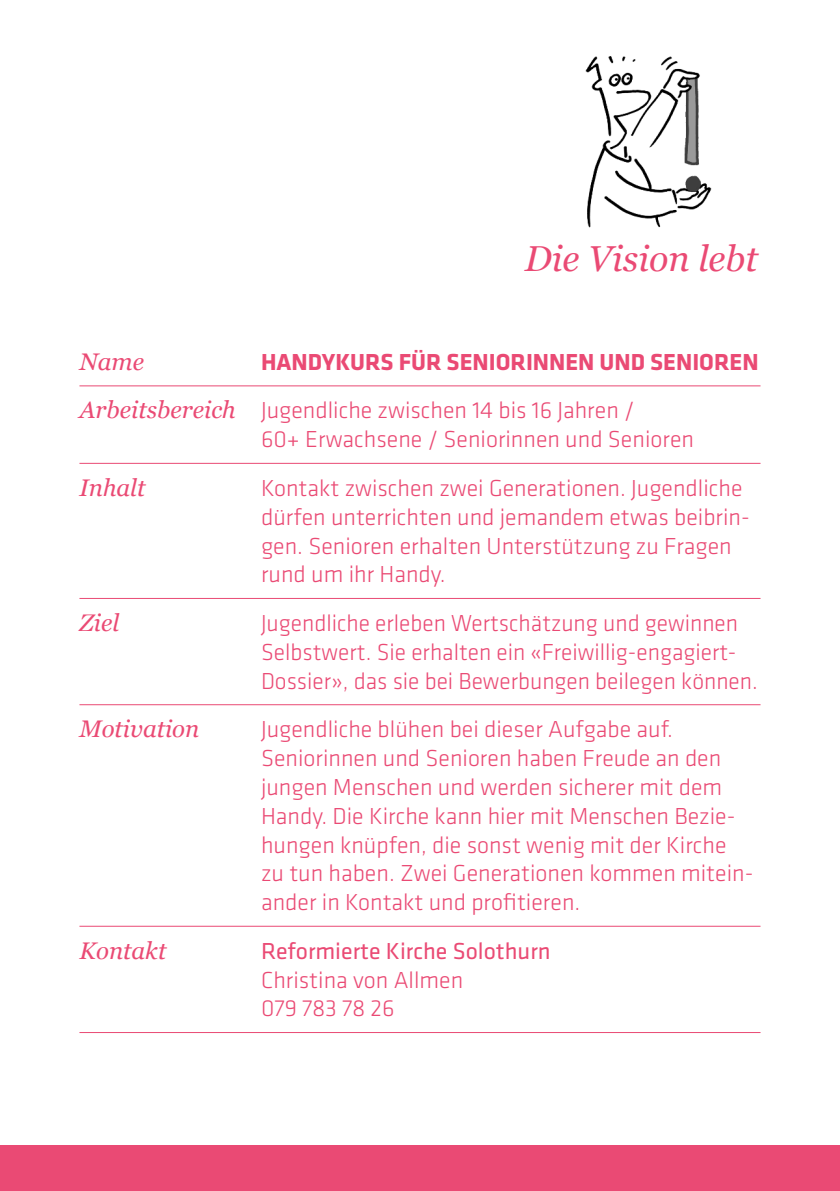
<style>
.page{position:relative;width:840px;height:1191px;background:#fff}
.page>*{position:absolute;margin:0;border:0;box-sizing:border-box;transform-origin:0 0}
.t1{font:italic 36px "Georgia";color:#ea4a74}
.t2{font:300 24px/28.8px "Klavika";color:#ea4a74}
.t3{font:700 24px/48.6px "Klavika";color:#ea4a74}
.t4{font:italic 24px "Georgia";color:#ea4a74}
.t5{font:24px "Klavika";color:#ea4a74}
.s1{font-family:"Georgia";font-weight:400;font-style:italic}
.s2{font-weight:300}
</style>
<div class="page">
<img style="left:585px;top:56px;width:127px;height:172px">
<div style="left:0;top:1145px;width:839px;height:46px;background:#ea4a74"></div>
<hr style="left:79px;top:385px;width:681px;height:1px;background:#ea4a74">
<hr style="left:79px;top:463px;width:681px;height:1px;background:#ea4a74">
<hr style="left:79px;top:598px;width:681px;height:1px;background:#ea4a74">
<hr style="left:79px;top:704px;width:681px;height:1px;background:#ea4a74">
<hr style="left:79px;top:925px;width:681px;height:1px;background:#ea4a74">
<hr style="left:79px;top:1032px;width:681px;height:1px;background:#ea4a74">
<h1 class="t1" style="left:524px;top:232px;width:235px">Die Vision lebt</h1>
<p class="t3" style="left:79px;top:338px;width:680px;text-indent:181px">HANDYKURS FÜR SENIORINNEN UND SENIOREN<br><span class="s1">Arbeitsbereich</span> <span class="s2">Jugendliche zwischen 14 bis 16 Jahren /</span></p>
<p class="t2" style="left:261px;top:425px;width:434px">60+ Erwachsene / Seniorinnen und Senioren</p>
<p class="t4" style="left:79px;top:470px;width:67px">Inhalt</p>
<p class="t2" style="left:261px;top:474px;width:490px">Kontakt zwischen zwei Generationen. Jugendliche dürfen unterrichten und jemandem etwas beibrin&shy;gen. Senioren erhalten Unterstützung zu Fragen rund um ihr Handy.</p>
<p class="t4" style="left:79px;top:605px;width:41px">Ziel</p>
<p class="t2" style="left:261px;top:609px;width:498px">Jugendliche erleben Wertschätzung und gewinnen<br>Selbstwert. Sie erhalten ein «Freiwillig-engagiert-<br>Dossier», das sie bei Bewerbungen beilegen können.</p>
<p class="t4" style="left:79px;top:711px;width:121px">Motivation</p>
<p class="t2" style="left:261px;top:715px;width:493px">Jugendliche blühen bei dieser Aufgabe auf.<br>Seniorinnen und Senioren haben Freude an den jungen Menschen und werden sicherer mit dem Handy. Die Kirche kann hier mit Menschen Bezie&shy;hungen knüpfen, die sonst wenig mit der Kirche zu tun haben. Zwei Generationen kommen mitein&shy;ander in Kontakt und profitieren.</p>
<p class="t4" style="left:79px;top:933px;width:88px">Kontakt</p>
<p class="t5" style="left:261px;top:937px;width:291px">Reformierte Kirche Solothurn</p>
<p class="t2" style="left:261px;top:965px;width:203px">Christina von Allmen<br>079 783 78 26</p>
<p class="t4" style="left:79px;top:344px;width:66px">Name</p>
</div>
